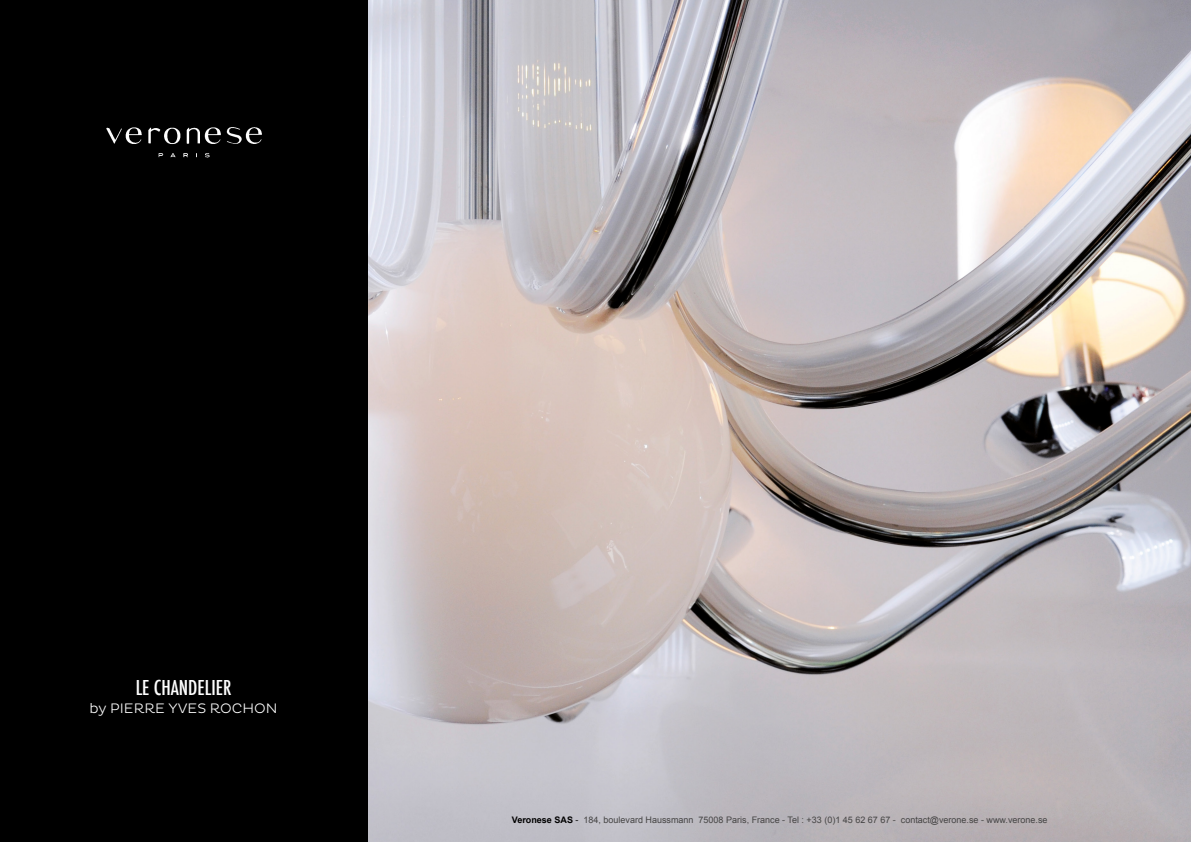
<style>
.page{position:relative;width:1191px;height:842px;background:#fff}
.page>*{position:absolute;margin:0;border:0;box-sizing:border-box;transform-origin:0 0}
.t1{font:500 condensed 20px "Futura";color:#fff}
.t2{font:300 14px "Pluto";color:#fff}
.t3{font:9px "Arial";color:#454444}
.s1{font-weight:700;color:#000}
.s2{color:#000}
</style>
<div class="page">
<img style="left:368px;top:0;width:823px;height:842px">
<div style="left:0;top:0;width:368px;height:842px;background:#000"></div>
<img style="left:106px;top:127px;width:156px;height:31px">
<h1 class="t1" style="left:136px;top:675px;width:97px">LE CHANDELIER</h1>
<h2 class="t2" style="left:90px;top:700px;width:189px">by PIERRE YVES ROCHON</h2>
<p class="t3" style="left:512px;top:814px;width:537px"><span class="s1">Veronese SAS</span> <span class="s2">-</span> 184, boulevard Haussmann 75008 Paris, France - Tel : +33 (0)1 45 62 67 67 - contact@verone.se - www.verone.se</p>
</div>
